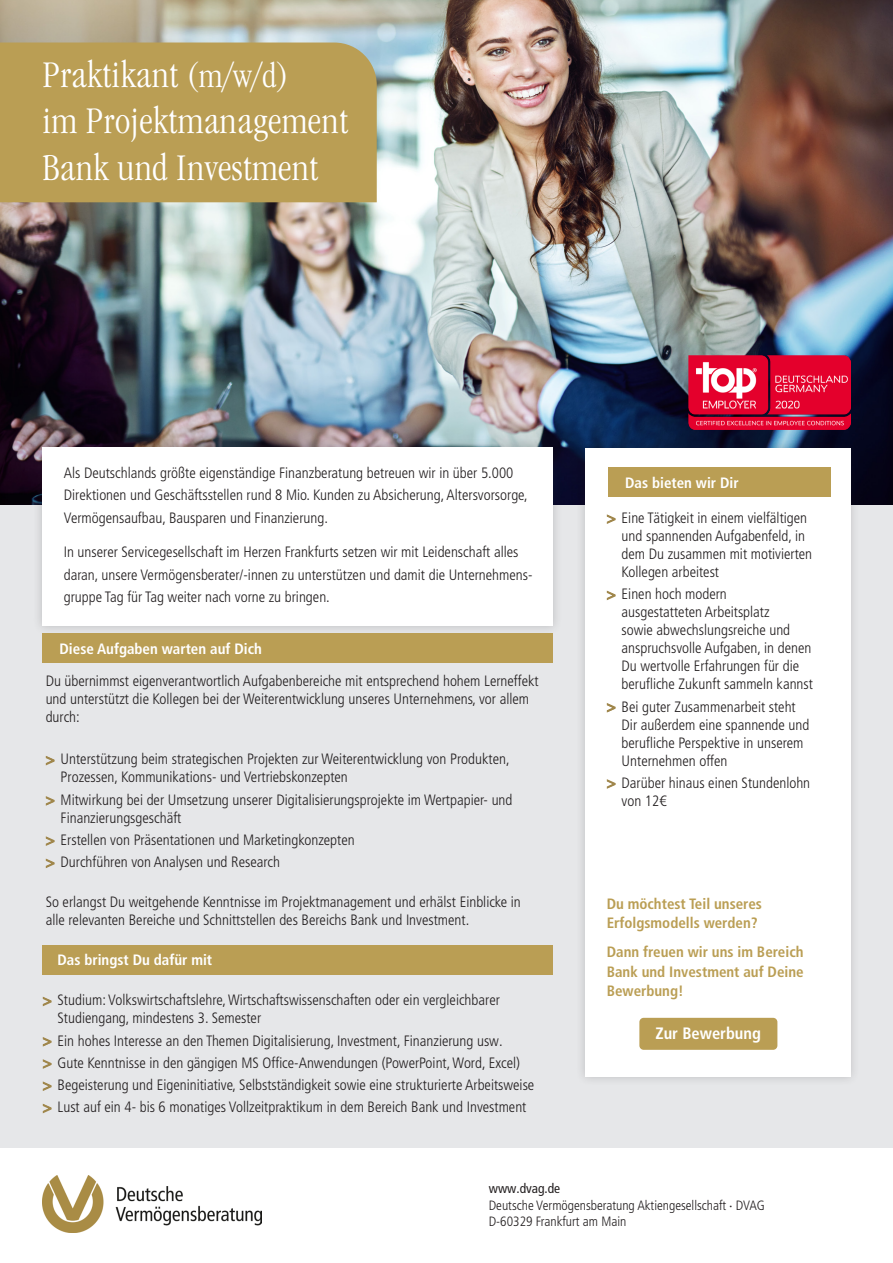
<style>
.page{position:relative;width:893px;height:1263px;background:#fff}
.page>*{position:absolute;margin:0;border:0;box-sizing:border-box;transform-origin:0 0}
.t1{font:300 condensed 39px/46.5px "ITC Garamond Std";letter-spacing:.01em;color:#fff}
.t2{font:700 condensed 16.5px "Frutiger LT Pro";color:#fff}
.Copy__F47__11_14{font:300 condensed 15px/18px "Frutiger LT Pro";color:#231f20}
.Copy_Bullets{font:300 condensed 15px/18px "Frutiger LT Pro";color:#231f20}
.t3{font:700 condensed 15px/19.5px "Frutiger LT Pro";color:#ba9e54}
.t4{font:700 condensed 15px "Frutiger LT Pro";color:#fff}
.t5{font:300 condensed 13.5px "Frutiger LT Pro";color:#231f20}
.t6{font:condensed 13.5px "Frutiger LT Pro";color:#231f20}
.s1{font-size:36px}
.s2{font-weight:400;color:#a0874c}
.s3{font-family:"Myriad Pro";font-weight:400;font-stretch:normal}
</style>
<div class="page">
<div style="left:0;top:0;width:893px;height:1147px;background:#e6e7e9"></div>
<img style="left:0;top:0;width:893px;height:505px">
<div style="left:0;top:43px;width:377px;height:159px;background:#ba9e54"></div>
<div style="left:33px;top:438px;width:529px;height:197px;background:#231f20;opacity:.2"></div>
<div style="left:43px;top:447px;width:510px;height:179px;background:#fff"></div>
<div style="left:576px;top:438px;width:284px;height:648px;background:#231f20;opacity:.2"></div>
<div style="left:585px;top:448px;width:265px;height:628px;background:#fff"></div>
<div style="left:639px;top:1018px;width:138px;height:32px;background:#ba9e54;border-radius:4px"></div>
<img style="left:43px;top:1176px;width:218px;height:56px">
<img style="left:689px;top:355px;width:161px;height:74px">
<div style="left:43px;top:633px;width:510px;height:30px;background:#ba9e54"></div>
<div style="left:608px;top:467px;width:222px;height:30px;background:#ba9e54"></div>
<div style="left:43px;top:945px;width:510px;height:29px;background:#ba9e54"></div>
<p class="t1" style="left:43px;top:51px;width:307px">Praktikant <span class="s1">(m/w/d)<br></span>im Projektmanagement<br>Bank und Investment</p>
<p class="Copy__F47__11_14" style="left:64px;top:462px;width:465px;line-height:22.5px">Als Deutschlands größte eigenständige Finanzberatung betreuen wir in über 5.000<br>Direktionen und Geschäftsstellen rund 8 Mio. Kunden zu Absicherung, Altersvorsorge,<br>Vermögensaufbau, Bausparen und Finanzierung.</p>
<p class="Copy__F47__11_14" style="left:64px;top:541px;width:470px;line-height:22.5px">In unserer Servicegesellschaft im Herzen Frankfurts setzen wir mit Leidenschaft alles daran, unsere Vermögensberater/-innen zu unterstützen und damit die Unternehmens&shy;gruppe Tag für Tag weiter nach vorne zu bringen.</p>
<p class="t4" style="left:60px;top:640px;width:204px">Diese Aufgaben warten auf Dich</p>
<p class="Copy__F47__11_14" style="left:46px;top:672px;width:494px">Du übernimmst eigenverantwortlich Aufgabenbereiche mit entsprechend hohem Lerneffekt und unterstützt die Kollegen bei der Weiterentwicklung unseres Unternehmens, vor allem durch:</p>
<p class="Copy__F47__11_14" style="left:61px;top:750px;width:450px;text-indent:-15px"><span class="s2">&gt;</span> Unterstützung beim strategischen Projekten zur Weiterentwicklung von Produkten,<br>Prozessen, Kommunikations- und Vertriebskonzepten</p>
<p class="Copy__F47__11_14" style="left:61px;top:791px;width:453px;text-indent:-15px"><span class="s2">&gt;</span> Mitwirkung bei der Umsetzung unserer Digitalisierungsprojekte im Wertpapier- und<br>Finanzierungsgeschäft</p>
<p class="Copy__F47__11_14" style="left:46px;top:831px;width:310px"><span class="s2">&gt;</span> Erstellen von Präsentationen und Marketingkonzepten</p>
<p class="Copy__F47__11_14" style="left:46px;top:853px;width:236px"><span class="s2">&gt;</span> Durchführen von Analysen und Research</p>
<p class="Copy_Bullets" style="left:46px;top:893px;width:477px">So erlangst Du weitgehende Kenntnisse im Projektmanagement und erhälst Einblicke in alle relevanten Bereiche und Schnittstellen des Bereichs Bank und Investment.</p>
<p class="t4" style="left:57px;top:951px;width:156px">Das bringst Du dafür mit</p>
<p class="Copy__F47__11_14" style="left:58px;top:991px;width:444px;text-indent:-15px"><span class="s2">&gt;</span> Studium: Volkswirtschaftslehre, Wirtschaftswissenschaften oder ein vergleichbarer<br>Studiengang, mindestens 3. Semester</p>
<p class="Copy__F47__11_14" style="left:43px;top:1031px;width:461px"><span class="s2">&gt;</span> Ein hohes Interesse an den Themen Digitalisierung, Investment, Finanzierung usw.</p>
<p class="Copy__F47__11_14" style="left:43px;top:1054px;width:479px"><span class="s2">&gt;</span> Gute Kenntnisse in den gängigen MS Office-Anwendungen (PowerPoint, Word, Excel)</p>
<p class="Copy__F47__11_14" style="left:43px;top:1076px;width:493px"><span class="s2">&gt;</span> Begeisterung und Eigeninitiative, Selbstständigkeit sowie eine strukturierte Arbeitsweise</p>
<p class="Copy__F47__11_14" style="left:43px;top:1098px;width:485px"><span class="s2">&gt;</span> Lust auf ein 4- bis 6 monatiges Vollzeitpraktikum in dem Bereich Bank und Investment</p>
<p class="t4" style="left:625px;top:473px;width:115px">Das bieten wir Dir</p>
<p class="Copy__F47__11_14" style="left:622px;top:509px;width:192px;text-indent:-15px"><span class="s2">&gt;</span> Eine Tätigkeit in einem vielfältigen und spannenden Aufgabenfeld, in dem Du zusammen mit motivierten<br>Kollegen arbeitest</p>
<p class="Copy__F47__11_14" style="left:622px;top:585px;width:193px;text-indent:-15px"><span class="s2">&gt;</span> Einen hoch modern<br>ausgestatteten Arbeitsplatz<br>sowie abwechslungsreiche und anspruchsvolle Aufgaben, in denen<br>Du wertvolle Erfahrungen für die berufliche Zukunft sammeln kannst</p>
<p class="Copy__F47__11_14" style="left:622px;top:697px;width:189px;text-indent:-15px"><span class="s2">&gt;</span> Bei guter Zusammenarbeit steht<br>Dir außerdem eine spannende und berufliche Perspektive in unserem<br>Unternehmen offen</p>
<p class="Copy__F47__11_14" style="left:622px;top:774px;width:190px;text-indent:-15px"><span class="s2">&gt;</span> Darüber hinaus einen Stundenlohn von 12€</p>
<p class="t3" style="left:607px;top:894px;width:157px">Du möchtest Teil unseres<br>Erfolgsmodells werden?</p>
<p class="t3" style="left:607px;top:942px;width:199px;text-align:justify">Dann freuen wir uns im Bereich Bank und Investment auf Deine Bewerbung!</p>
<p class="t2" style="left:655px;top:1023px;width:107px">Zur Bewerbung</p>
<p class="t6" style="left:489px;top:1181px;width:73px">www.dvag.de</p>
<p class="t5" style="left:489px;top:1197px;width:278px">Deutsche Vermögensberatung Aktiengesellschaft <span class="s3">∙</span> DVAG</p>
<p class="t5" style="left:489px;top:1213px;width:139px">D-60329 Frankfurt am Main</p>
</div>
